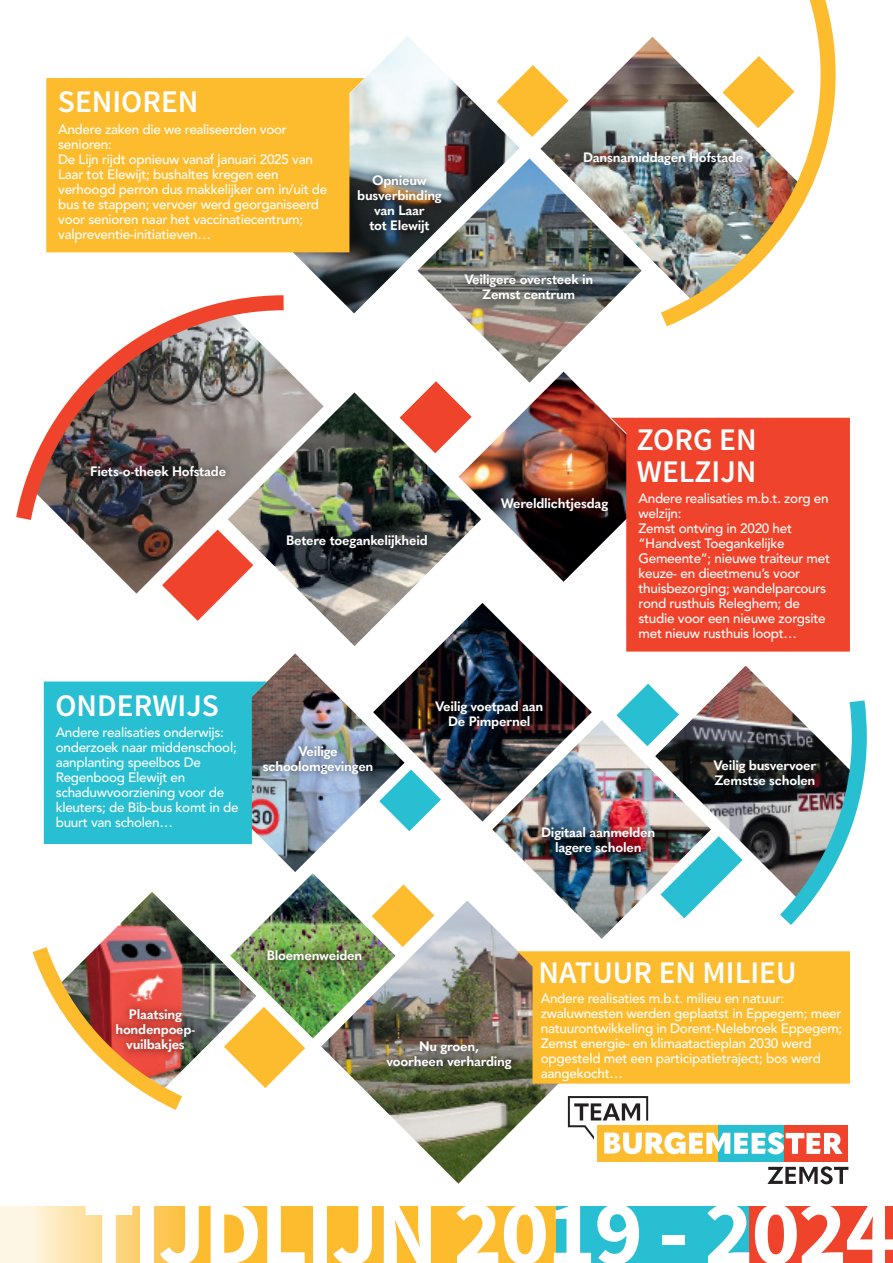
<style>
.page{position:relative;width:893px;height:1263px;background:#fff}
.page>*{position:absolute;margin:0;border:0;box-sizing:border-box;transform-origin:0 0}
.t1{font:600 31.5px/31.5px "Source Sans Pro";color:#fff}
.t2{font:500 13.5px/15px "Avenir LT Std";letter-spacing:-.02em;color:#fff}
.t3{font:700 13.5px/15px "Quasimoda";letter-spacing:-.02em;color:#fff;text-align:center}
</style>
<div class="page">
<svg style="left:0;top:1206px;width:554px;height:57px;background:#fdd47c"></svg>
<div style="left:556px;top:1206px;width:197px;height:57px;background:#29bfd2"></div>
<div style="left:749px;top:1206px;width:144px;height:57px;background:#ef442b"></div>
<svg style="left:86px;top:1206px;width:46px;height:57px"></svg>
<div style="left:140px;top:1203px;width:13px;height:60px;background:#fff"></div>
<svg style="left:160px;top:1206px;width:39px;height:57px"></svg>
<svg style="left:211px;top:1206px;width:47px;height:57px"></svg>
<svg style="left:267px;top:1206px;width:38px;height:57px"></svg>
<div style="left:313px;top:1203px;width:14px;height:60px;background:#fff"></div>
<svg style="left:333px;top:1206px;width:39px;height:57px"></svg>
<svg style="left:384px;top:1206px;width:47px;height:57px"></svg>
<svg style="left:456px;top:1206px;width:42px;height:57px"></svg>
<svg style="left:504px;top:1206px;width:42px;height:57px"></svg>
<svg style="left:554px;top:1206px;width:37px;height:57px"></svg>
<svg style="left:597px;top:1206px;width:42px;height:57px"></svg>
<div style="left:662px;top:1235px;width:23px;height:10px;background:#fff"></div>
<svg style="left:707px;top:1206px;width:42px;height:57px"></svg>
<svg style="left:755px;top:1206px;width:138px;height:57px"></svg>
<img style="left:691px;top:666px;width:73px;height:199px">
<img style="left:114px;top:892px;width:116px;height:153px">
<svg style="left:520px;top:65px;width:20px;height:72px"></svg>
<svg style="left:171px;top:594px;width:54px;height:27px"></svg>
<svg style="left:425px;top:383px;width:22px;height:9px"></svg>
<svg style="left:224px;top:1007px;width:81px;height:81px"></svg>
<svg style="left:395px;top:884px;width:24px;height:16px"></svg>
<svg style="left:616px;top:684px;width:63px;height:36px"></svg>
<svg style="left:404px;top:821px;width:16px;height:10px"></svg>
<svg style="left:711px;top:836px;width:32px;height:56px"></svg>
<img style="left:267px;top:653px;width:137px;height:219px">
<img style="left:373px;top:603px;width:219px;height:218px">
<img style="left:492px;top:720px;width:219px;height:217px">
<img style="left:79px;top:382px;width:230px;height:212px">
<img style="left:540px;top:45px;width:104px;height:207px">
<img style="left:242px;top:36px;width:278px;height:277px">
<img style="left:417px;top:158px;width:225px;height:225px">
<div style="left:46px;top:78px;width:319px;height:174px;background:#fdbb2e"></div>
<div style="left:44px;top:681px;width:223px;height:163px;background:#29bfd2"></div>
<img style="left:571px;top:138px;width:73px;height:40px">
<img style="left:452px;top:261px;width:153px;height:54px">
<img style="left:345px;top:161px;width:109px;height:85px">
<img style="left:228px;top:392px;width:253px;height:254px">
<img style="left:458px;top:372px;width:211px;height:210px">
<div style="left:611px;top:418px;width:239px;height:234px;background:#ef442b"></div>
<img style="left:230px;top:873px;width:165px;height:165px">
<img style="left:321px;top:900px;width:283px;height:284px">
<img style="left:16px;top:288px;width:283px;height:248px">
<img style="left:644px;top:0;width:192px;height:327px">
<svg style="left:764px;top:684px;width:103px;height:241px"></svg>
<img style="left:32px;top:930px;width:167px;height:180px">
<img style="left:489px;top:485px;width:131px;height:39px">
<img style="left:274px;top:521px;width:166px;height:40px">
<img style="left:423px;top:688px;width:133px;height:54px">
<img style="left:251px;top:732px;width:135px;height:54px">
<img style="left:529px;top:813px;width:139px;height:55px">
<img style="left:701px;top:747px;width:127px;height:54px">
<img style="left:78px;top:452px;width:160px;height:40px">
<img style="left:375px;top:1028px;width:142px;height:54px">
<img style="left:255px;top:937px;width:120px;height:39px">
<img style="left:103px;top:996px;width:105px;height:69px">
<div style="left:517px;top:951px;width:333px;height:132px;background:#fdbb2e"></div>
<div style="left:597px;top:1125px;width:126px;height:36px;background:#fdbb2e"></div>
<div style="left:718px;top:1125px;width:67px;height:36px;background:#29bfd2"></div>
<div style="left:785px;top:1125px;width:63px;height:36px;background:#ef442b"></div>
<svg style="left:568px;top:1096px;width:274px;height:58px"></svg>
<svg style="left:768px;top:1166px;width:80px;height:18px"></svg>
<h1 class="t1" style="left:58px;top:87px;width:142px">SENIOREN</h1>
<p class="t2" style="left:58px;top:122px;width:271px">Andere zaken die we realiseerden voor senioren:<br>De Lijn rijdt opnieuw vanaf januari 2025 van Laar tot Elewijt; bushaltes kregen een verhoogd perron dus makkelijker om in/uit de bus te stappen; vervoer werd georganiseerd voor senioren naar het vaccinatiecentrum; valpreventie-initiatieven…</p>
<p class="t3" style="left:357px;top:171px;width:86px">Opnieuw busverbinding van Laar<br>tot Elewijt</p>
<p class="t3" style="left:583px;top:149px;width:162px">Dansnamiddagen Hofstade</p>
<p class="t3" style="left:464px;top:271px;width:130px">Veiligere oversteek in<br>Zemst centrum</p>
<p class="t3" style="left:90px;top:462px;width:137px">Fiets-o-theek Hofstade</p>
<p class="t3" style="left:286px;top:531px;width:143px">Betere toegankelijkheid</p>
<p class="t3" style="left:501px;top:495px;width:109px">Wereldlichtjesdag</p>
<h1 class="t1" style="left:637px;top:425px;width:121px">ZORG EN<br>WELZIJN</h1>
<p class="t2" style="left:638px;top:491px;width:193px">Andere realisaties m.b.t. zorg en welzijn:<br>Zemst ontving in 2020 het “Handvest Toegankelijke<br>Gemeente”; nieuwe traiteur met keuze- en dieetmenu’s voor thuisbezorging; wandelparcours rond rusthuis Releghem; de studie voor een nieuwe zorgsite met nieuw rusthuis loopt…</p>
<h1 class="t1" style="left:56px;top:690px;width:165px">ONDERWIJS</h1>
<p class="t2" style="left:56px;top:725px;width:184px">Andere realisaties onderwijs: onderzoek naar middenschool; aanplanting speelbos De<br>Regenboog Elewijt en schaduwvoorziening voor de kleuters; de Bib-bus komt in de buurt van scholen…</p>
<p class="t3" style="left:263px;top:742px;width:112px">Veilige schoolomgevingen</p>
<p class="t3" style="left:435px;top:698px;width:110px">Veilig voetpad aan<br>De Pimpernel</p>
<p class="t3" style="left:541px;top:824px;width:116px">Digitaal aanmelden lagere scholen</p>
<p class="t3" style="left:713px;top:757px;width:104px;text-align:left">Veilig busvervoer<br>Zemstse scholen</p>
<p class="t3" style="left:115px;top:1006px;width:82px">Plaatsing hondenpoep&shy;vuilbakjes</p>
<p class="t3" style="left:267px;top:947px;width:97px">Bloemenweiden</p>
<p class="t3" style="left:386px;top:1038px;width:127px">Nu groen,<br>voorheen verharding</p>
<h1 class="t1" style="left:538px;top:957px;width:260px">NATUUR EN MILIEU</h1>
<p class="t2" style="left:541px;top:991px;width:303px">Andere realisaties m.b.t. milieu en natuur: zwaluwnesten werden geplaatst in Eppegem; meer natuurontwikkeling in Dorent-Nelebroek Eppegem; Zemst energie- en klimaatactieplan 2030 werd opgesteld met een participatietraject; bos werd aangekocht…</p>
</div>
